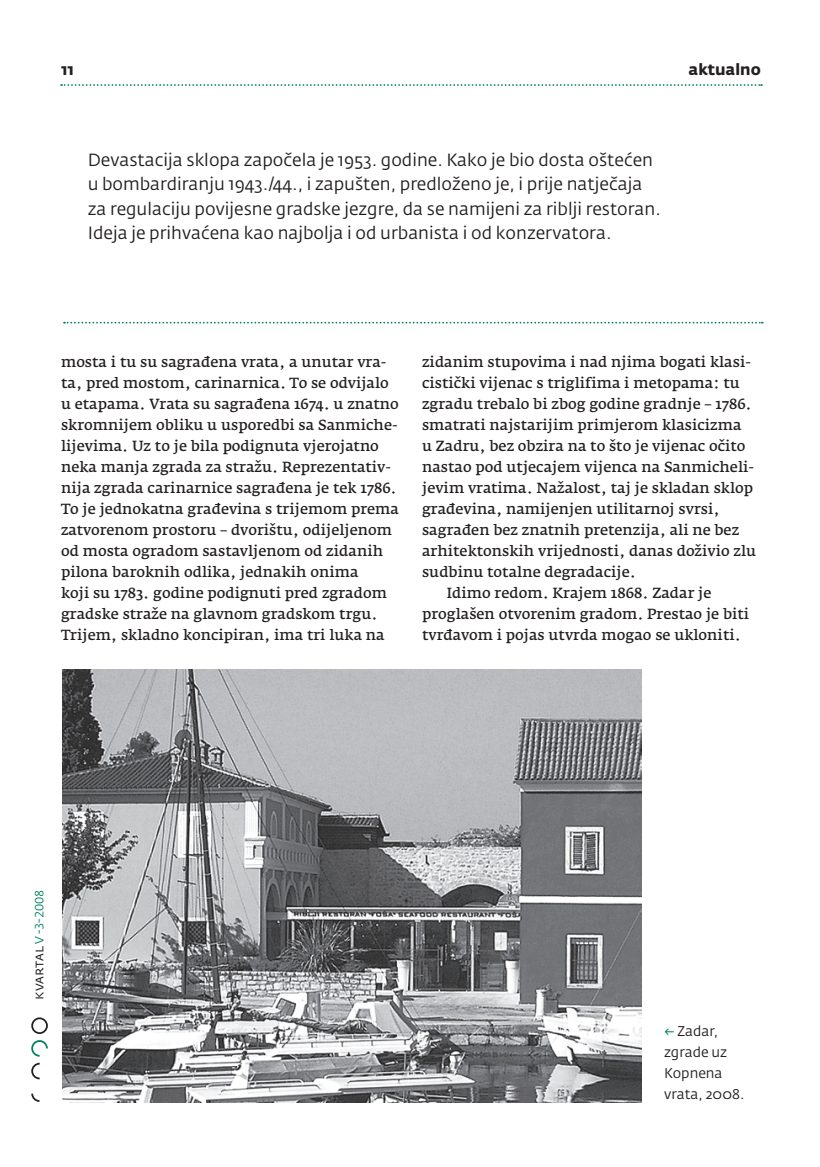
<style>
.page{position:relative;width:820px;height:1167px;background:#fff}
.page>*{position:absolute;margin:0;border:0;box-sizing:border-box;transform-origin:0 0}
.t1{font:17.5px/24.5px "Fedra Sans Std";color:#231f20}
.t2{font:700 15.75px "Fedra Sans Std";color:#231f20}
.t3{font:600 14.53px/21px "Fedra Serif A Std";color:#231f20}
.t4{font:14px/21px "Fedra Sans Std";color:#231f20}
.t5{font:11.9px "Fedra Sans Std";color:#008164}
.s1{font-size:14px;color:#231f20}
.s2{color:#008164}
</style>
<div class="page">
<svg style="left:31px;top:1017px;width:17px;height:17px"></svg>
<svg style="left:31px;top:1040px;width:17px;height:17px"></svg>
<svg style="left:31px;top:1093px;width:8px;height:9px"></svg>
<svg style="left:31px;top:1063px;width:9px;height:16px"></svg>
<svg style="left:61px;top:84px;width:701px;height:2px"></svg>
<svg style="left:64px;top:322px;width:698px;height:1px"></svg>
<img style="left:62px;top:669px;width:579px;height:433px">
<p class="t2" style="left:61px;top:60px;width:14px">11</p>
<p class="t2" style="left:688px;top:60px;width:74px">aktualno</p>
<p class="t1" style="left:88px;top:147px;width:574px">Devastacija sklopa započela je 1953. godine. Kako je bio dosta oštećen u bombardiranju 1943./44., i zapušten, predloženo je, i prije natječaja za regulaciju povijesne gradske jezgre, da se namijeni za riblji restoran.<br>Ideja je prihvaćena kao najbolja i od urbanista i od konzervatora.</p>
<p class="t3" style="left:61px;top:352px;width:339px">mosta i tu su sagrađena vrata, a unutar vra&shy;ta, pred mostom, carinarnica. To se odvijalo u etapama. Vrata su sagrađena 1674. u znatno skromnijem obliku u usporedbi sa Sanmiche&shy;lijevima. Uz to je bila podignuta vjerojatno neka manja zgrada za stražu. Reprezentativ&shy;nija zgrada carinarnice sagrađena je tek 1786.<br>To je jednokatna građevina s trijemom prema zatvorenom prostoru – dvorištu, odijeljenom od mosta ogradom sastavljenom od zidanih pilona baroknih odlika, jednakih onima<br>koji su 1783. godine podignuti pred zgradom gradske straže na glavnom gradskom trgu.<br>Trijem, skladno koncipiran, ima tri luka na</p>
<p class="t3" style="left:422px;top:352px;width:330px">zidanim stupovima i nad njima bogati klasi-</p>
<p class="t3" style="left:422px;top:373px;width:319px">cistički vijenac s triglifima i metopama: tu</p>
<p class="t3" style="left:422px;top:394px;width:331px">zgradu trebalo bi zbog godine gradnje – 1786.</p>
<p class="t3" style="left:422px;top:415px;width:321px">smatrati najstarijim primjerom klasicizma</p>
<p class="t3" style="left:422px;top:436px;width:325px">u Zadru, bez obzira na to što je vijenac očito</p>
<p class="t3" style="left:422px;top:457px;width:333px">nastao pod utjecajem vijenca na Sanmicheli-</p>
<p class="t3" style="left:422px;top:478px;width:332px">jevim vratima. Nažalost, taj je skladan sklop</p>
<p class="t3" style="left:422px;top:499px;width:299px">građevina, namijenjen utilitarnoj svrsi,</p>
<p class="t3" style="left:422px;top:520px;width:319px">sagrađen bez znatnih pretenzija, ali ne bez</p>
<p class="t3" style="left:422px;top:541px;width:336px">arhitektonskih vrijednosti, danas doživio zlu</p>
<p class="t3" style="left:422px;top:562px;width:215px">sudbinu totalne degradacije.</p>
<p class="t3" style="left:447px;top:583px;width:266px">Idimo redom. Krajem 1868. Zadar je</p>
<p class="t3" style="left:422px;top:604px;width:329px">proglašen otvorenim gradom. Prestao je biti</p>
<p class="t3" style="left:422px;top:625px;width:320px">tvrđavom i pojas utvrda mogao se ukloniti.</p>
<p class="t5" style="left:32px;top:999px;width:111px;rotate:-90deg"><span class="s1">kvartal</span> v -3-2008</p>
<p class="t4" style="left:664px;top:1021px;width:82px"><span class="s2">←</span> Zadar, zgrade uz<br>Kopnena vrata, 2008.</p>
</div>
